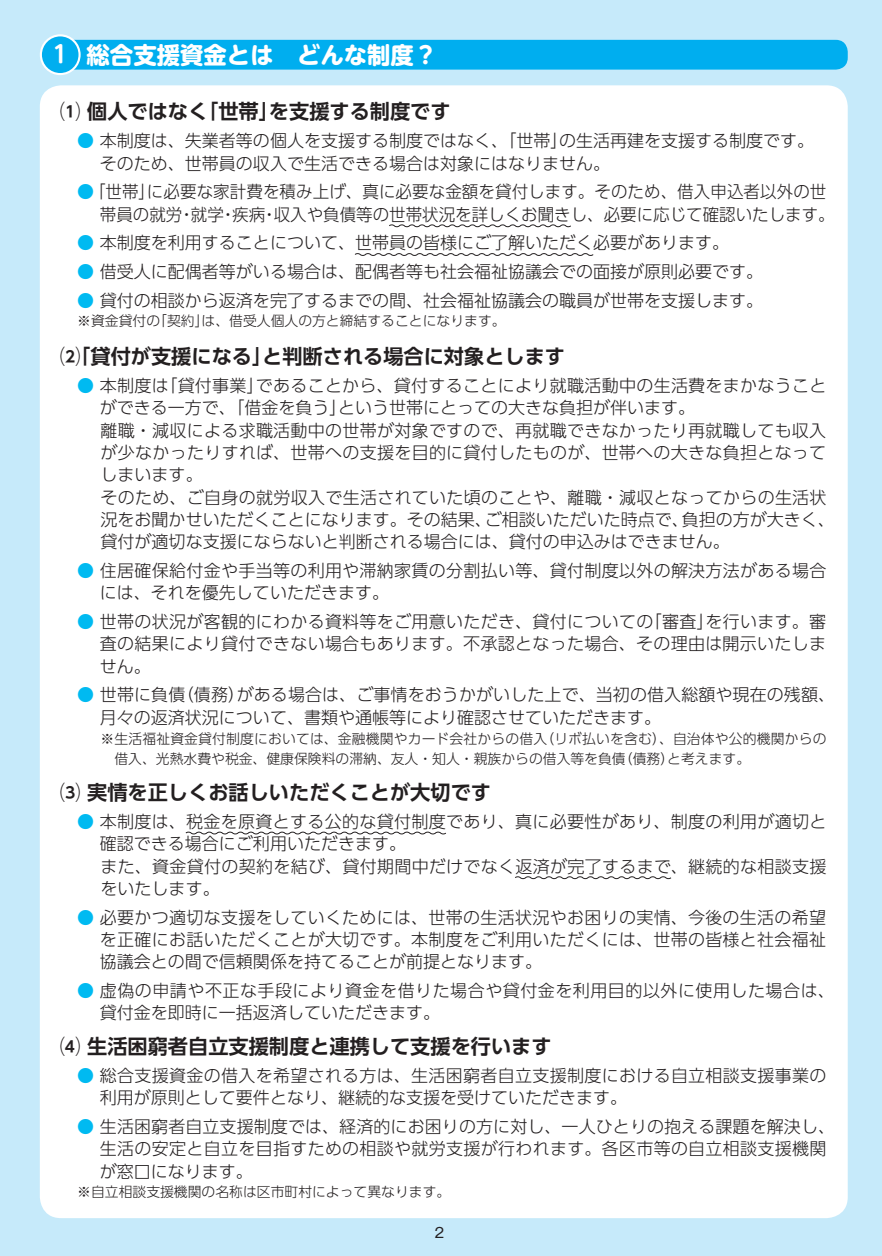
<style>
.page{position:relative;width:882px;height:1256px;background:#fff}
.page>*{position:absolute;margin:0;border:0;box-sizing:border-box;transform-origin:0 0}
.t1{font:700 23.4px "UD Shin M Go Pr 6 N";color:#fff}
.t2{font:700 20.25px "UD Shin Go Pr 6 N De";color:#231f20}
.t3{font:300 16.95px/22.4px "UD Shin Go Pr 6 N";letter-spacing:.005em;color:#231f20}
.t4{font:300 16.95px/22.4px "UD Shin Go Pr 6 N";letter-spacing:.03em;color:#231f20}
.t5{font:300 13.8px/19.6px "UD Shin Go Pr 6 N";color:#231f20}
.t6{font:13.8px "Gothic MB101 Pro";color:#231f20}
.s1{font-family:"UD Shin M Go Pr 6 N De"}
.s2{color:#00baf1}
</style>
<div class="page">
<div style="left:0;top:0;width:882px;height:1255px;background:#c6eafa"></div>
<div style="left:40px;top:85px;width:808px;height:1133px;background:#fff;border-radius:21px"></div>
<div style="left:60px;top:40px;width:788px;height:30px;background:#00aeef;border-radius:12px"></div>
<svg style="left:389px;top:224px;width:182px;height:4px"></svg>
<svg style="left:354px;top:253px;width:240px;height:3px"></svg>
<svg style="left:185px;top:831px;width:261px;height:4px"></svg>
<svg style="left:515px;top:876px;width:157px;height:4px"></svg>
<div style="left:41px;top:35px;width:39px;height:39px;background:#00aeef;border-radius:50%"></div>
<div style="left:40px;top:34px;width:41px;height:41px;border:2px solid #fff;border-radius:50%"></div>
<h1 class="t1" style="left:49px;top:34px;width:390px"><span class="s1">１</span> 総合支援資金とは　どんな制度？</h1>
<p class="t2" style="left:60px;top:95px;width:392px">⑴ 個人ではなく「世帯」を支援する制度です</p>
<p class="t3" style="left:77px;top:129px;width:739px"><span class="s2">●</span> 本制度は、失業者等の個人を支援する制度ではなく、「世帯」の生活再建を支援する制度です。　 そのため、世帯員の収入で生活できる場合は対象にはなりません。</p>
<p class="t3" style="left:100px;top:180px;width:736px;text-indent:-23px"><span class="s2">●</span>「世帯」に必要な家計費を積み上げ、真に必要な金額を貸付します。そのため、借入申込者以外の世帯員の就労・就学・疾病・収入や負債等の世帯状況を詳しくお聞きし、必要に応じて確認いたします。</p>
<p class="t3" style="left:77px;top:231px;width:653px"><span class="s2">●</span> 本制度を利用することについて、世帯員の皆様にご了解いただく必要があります。</p>
<p class="t3" style="left:77px;top:260px;width:687px"><span class="s2">●</span> 借受人に配偶者等がいる場合は、配偶者等も社会福祉協議会での面接が原則必要です。</p>
<p class="t3" style="left:77px;top:288px;width:687px"><span class="s2">●</span> 貸付の相談から返済を完了するまでの間、社会福祉協議会の職員が世帯を支援します。</p>
<p class="t5" style="left:77px;top:311px;width:430px">※資金貸付の「契約」は、借受人個人の方と締結することになります。</p>
<p class="t2" style="left:60px;top:340px;width:506px">⑵「貸付が支援になる」と判断される場合に対象とします</p>
<p class="t3" style="left:100px;top:374px;width:737px;text-indent:-23px"><span class="s2">●</span> 本制度は「貸付事業」であることから、貸付することにより就職活動中の生活費をまかなうことができる一方で、「借金を負う」という世帯にとっての大きな負担が伴います。<br>離職・減収による求職活動中の世帯が対象ですので、再就職できなかったり再就職しても収入が少なかったりすれば、世帯への支援を目的に貸付したものが、世帯への大きな負担となってしまいます。<br>そのため、ご自身の就労収入で生活されていた頃のことや、離職・減収となってからの生活状況をお聞かせいただくことになります。その結果、ご相談いただいた時点で、負担の方が大きく、貸付が適切な支援にならないと判断される場合には、貸付の申込みはできません。</p>
<p class="t3" style="left:100px;top:558px;width:728px;text-indent:-23px"><span class="s2">●</span> 住居確保給付金や手当等の利用や滞納家賃の分割払い等、貸付制度以外の解決方法がある場合には、それを優先していただきます。</p>
<p class="t3" style="left:100px;top:609px;width:728px;text-align:justify;text-indent:-23px"><span class="s2">●</span> 世帯の状況が客観的にわかる資料等をご用意いただき、貸付についての「審査」を行います。審査の結果により貸付できない場合もあります。不承認となった場合、その理由は開示いたしません。</p>
<p class="t3" style="left:100px;top:683px;width:737px;text-indent:-23px"><span class="s2">●</span> 世帯に負債（債務）がある場合は、ご事情をおうかがいした上で、当初の借入総額や現在の残額、月々の返済状況について、書類や通帳等により確認させていただきます。</p>
<p class="t5" style="left:114px;top:728px;width:714px;text-indent:-14px">※生活福祉資金貸付制度においては、金融機関やカード会社からの借入（リボ払いを含む）、自治体や公的機関からの借入、光熱水費や税金、健康保険料の滞納、友人・知人・親族からの借入等を負債（債務）と考えます。</p>
<p class="t2" style="left:60px;top:775px;width:432px">⑶ 実情を正しくお話しいただくことが大切です</p>
<p class="t3" style="left:100px;top:809px;width:728px;text-indent:-23px"><span class="s2">●</span> 本制度は、税金を原資とする公的な貸付制度であり、真に必要性があり、制度の利用が適切と確認できる場合にご利用いただきます。<br>また、資金貸付の契約を結び、貸付期間中だけでなく返済が完了するまで、継続的な相談支援をいたします。</p>
<p class="t3" style="left:100px;top:905px;width:728px;text-align:justify;text-indent:-23px"><span class="s2">●</span> 必要かつ適切な支援をしていくためには、世帯の生活状況やお困りの実情、今後の生活の希望を正確にお話いただくことが大切です。本制度をご利用いただくには、世帯の皆様と社会福祉協議会との間で信頼関係を持てることが前提となります。</p>
<p class="t4" style="left:100px;top:978px;width:736px;text-indent:-23px"><span class="s2">●</span> 虚偽の申請や不正な手段により資金を借りた場合や貸付金を利用目的以外に使用した場合は、貸付金を即時に一括返済していただきます。</p>
<p class="t2" style="left:60px;top:1029px;width:493px">⑷ 生活困窮者自立支援制度と連携して支援を行います</p>
<p class="t3" style="left:100px;top:1063px;width:728px;text-indent:-23px"><span class="s2">●</span> 総合支援資金の借入を希望される方は、生活困窮者自立支援制度における自立相談支援事業の利用が原則として要件となり、継続的な支援を受けていただきます。</p>
<p class="t3" style="left:100px;top:1114px;width:737px;text-indent:-23px"><span class="s2">●</span> 生活困窮者自立支援制度では、経済的にお困りの方に対し、一人ひとりの抱える課題を解決し、生活の安定と自立を目指すための相談や就労支援が行われます。各区市等の自立相談支援機関が窓口になります。</p>
<p class="t5" style="left:77px;top:1181px;width:375px">※自立相談支援機関の名称は区市町村によって異なります。</p>
<p class="t6" style="left:433px;top:1220px;width:15px">２</p>
</div>
